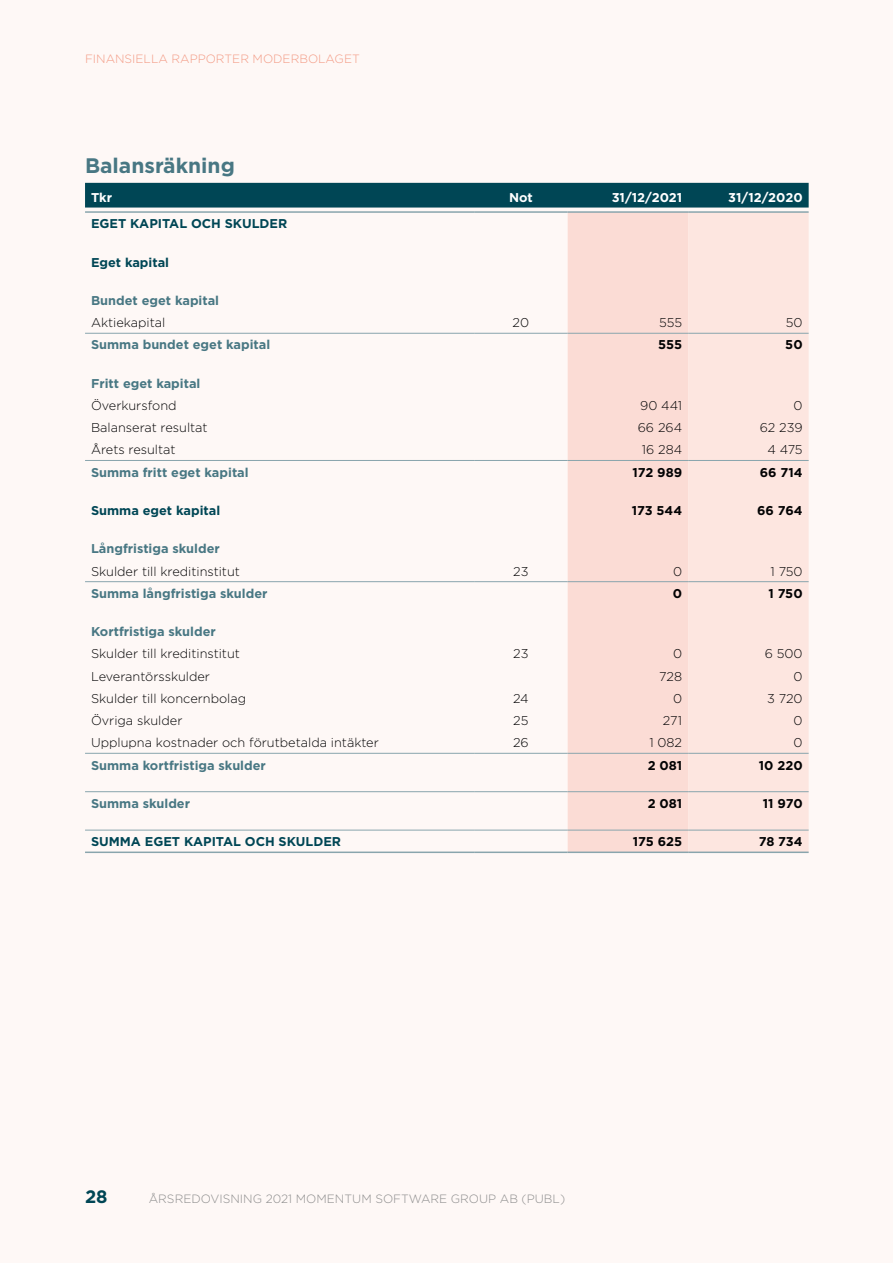
<style>
.page{position:relative;width:893px;height:1263px;background:#fef8f6}
.page>*{position:absolute;margin:0;border:0;box-sizing:border-box;transform-origin:0 0}
.Rubrik_2{font:700 21px "Gotham";color:#487783}
.t1{font:700 18px "Gotham";color:#004655}
.Tabellbröd_vä{font:300 12.75px "Gotham";color:#020203}
.Tabellrubrik_2_t_vä{font:700 12.75px "Gotham";color:#487783}
.Tabellrubrik_1_t_vä{font:700 12.75px "Gotham";color:#004655}
.Tabellrubrik___summa{font:700 12.75px "Gotham";color:#020203}
.Tabellbröd_hö{font:300 12.75px "Gotham";color:#020203}
.Tabellrubrik_vit_cen{font:700 12.75px "Gotham";color:#fff}
.Tabellbröd_centr{font:300 12.75px "Gotham";color:#020203}
.Tabellrubrik_vit_Vä{font:700 12.75px "Gotham";color:#fff}
.t2{font:300 12px "Gotham";color:#8c8c8c}
.t3{font:300 12px "Gotham";color:#f39a84}
</style>
<div class="page">
<div style="left:85px;top:183px;width:724px;height:25px;background:#004655"></div>
<div style="left:568px;top:213px;width:120px;height:638px;background:#fbdcd5"></div>
<div style="left:688px;top:213px;width:121px;height:638px;background:#fde6e0"></div>
<hr style="left:85px;top:851px;width:389px;height:2px;background:#89a5ad">
<hr style="left:474px;top:851px;width:94px;height:2px;background:#89a5ad">
<hr style="left:568px;top:851px;width:120px;height:2px;background:#89a5ad">
<hr style="left:688px;top:851px;width:121px;height:2px;background:#89a5ad">
<hr style="left:85px;top:211px;width:389px;height:2px;background:#89a5ad">
<hr style="left:474px;top:211px;width:94px;height:2px;background:#89a5ad">
<hr style="left:568px;top:211px;width:120px;height:2px;background:#89a5ad">
<hr style="left:688px;top:211px;width:121px;height:2px;background:#89a5ad">
<hr style="left:85px;top:333px;width:389px;height:1px;background:#89a5ad">
<hr style="left:474px;top:333px;width:94px;height:1px;background:#89a5ad">
<hr style="left:568px;top:333px;width:120px;height:1px;background:#89a5ad">
<hr style="left:688px;top:333px;width:121px;height:1px;background:#89a5ad">
<hr style="left:85px;top:460px;width:389px;height:1px;background:#89a5ad">
<hr style="left:474px;top:460px;width:94px;height:1px;background:#89a5ad">
<hr style="left:568px;top:460px;width:120px;height:1px;background:#89a5ad">
<hr style="left:688px;top:460px;width:121px;height:1px;background:#89a5ad">
<hr style="left:85px;top:581px;width:389px;height:1px;background:#89a5ad">
<hr style="left:474px;top:581px;width:94px;height:1px;background:#89a5ad">
<hr style="left:568px;top:581px;width:120px;height:1px;background:#89a5ad">
<hr style="left:688px;top:581px;width:121px;height:1px;background:#89a5ad">
<hr style="left:85px;top:753px;width:389px;height:1px;background:#89a5ad">
<hr style="left:474px;top:753px;width:94px;height:1px;background:#89a5ad">
<hr style="left:568px;top:753px;width:120px;height:1px;background:#89a5ad">
<hr style="left:688px;top:753px;width:121px;height:1px;background:#89a5ad">
<hr style="left:85px;top:791px;width:389px;height:1px;background:#89a5ad">
<hr style="left:474px;top:791px;width:94px;height:1px;background:#89a5ad">
<hr style="left:568px;top:791px;width:120px;height:1px;background:#89a5ad">
<hr style="left:688px;top:791px;width:121px;height:1px;background:#89a5ad">
<hr style="left:85px;top:830px;width:389px;height:1px;background:#89a5ad">
<hr style="left:474px;top:830px;width:94px;height:1px;background:#89a5ad">
<hr style="left:568px;top:830px;width:120px;height:1px;background:#89a5ad">
<hr style="left:688px;top:830px;width:121px;height:1px;background:#89a5ad">
<p class="t3" style="left:85px;top:51px;width:276px">FINANSIELLA RAPPORTER MODERBOLAGET</p>
<p class="Rubrik_2" style="left:85px;top:151px;width:151px">Balansräkning</p>
<p class="Tabellrubrik_vit_Vä" style="left:91px;top:189px;width:23px">Tkr</p>
<p class="Tabellrubrik_vit_cen" style="left:509px;top:189px;width:25px">Not</p>
<p class="Tabellrubrik_vit_cen" style="left:612px;top:189px;width:72px">31/12/2021</p>
<p class="Tabellrubrik_vit_cen" style="left:728px;top:189px;width:76px">31/12/2020</p>
<p class="Tabellrubrik_1_t_vä" style="left:91px;top:215px;width:198px">EGET KAPITAL OCH SKULDER</p>
<p class="Tabellrubrik_1_t_vä" style="left:91px;top:254px;width:80px">Eget kapital</p>
<p class="Tabellrubrik_2_t_vä" style="left:91px;top:292px;width:130px">Bundet eget kapital</p>
<p class="Tabellbröd_vä" style="left:91px;top:315px;width:76px">Aktiekapital</p>
<p class="Tabellbröd_centr" style="left:513px;top:315px;width:18px">20</p>
<p class="Tabellbröd_hö" style="left:659px;top:315px;width:25px">555</p>
<p class="Tabellbröd_hö" style="left:786px;top:315px;width:18px">50</p>
<p class="Tabellrubrik_2_t_vä" style="left:91px;top:336px;width:181px">Summa bundet eget kapital</p>
<p class="Tabellrubrik___summa" style="left:658px;top:336px;width:26px">555</p>
<p class="Tabellrubrik___summa" style="left:785px;top:336px;width:19px">50</p>
<p class="Tabellrubrik_2_t_vä" style="left:91px;top:375px;width:111px">Fritt eget kapital</p>
<p class="Tabellbröd_vä" style="left:91px;top:397px;width:87px">Överkursfond</p>
<p class="Tabellbröd_hö" style="left:640px;top:397px;width:44px">90 441</p>
<p class="Tabellbröd_hö" style="left:794px;top:397px;width:11px">0</p>
<p class="Tabellbröd_vä" style="left:91px;top:420px;width:118px">Balanserat resultat</p>
<p class="Tabellbröd_hö" style="left:638px;top:420px;width:46px">66 264</p>
<p class="Tabellbröd_hö" style="left:760px;top:420px;width:44px">62 239</p>
<p class="Tabellbröd_vä" style="left:91px;top:442px;width:86px">Årets resultat</p>
<p class="Tabellbröd_hö" style="left:642px;top:442px;width:42px">16 284</p>
<p class="Tabellbröd_hö" style="left:767px;top:442px;width:37px">4 475</p>
<p class="Tabellrubrik_2_t_vä" style="left:91px;top:464px;width:159px">Summa fritt eget kapital</p>
<p class="Tabellrubrik___summa" style="left:632px;top:464px;width:51px">172 989</p>
<p class="Tabellrubrik___summa" style="left:760px;top:464px;width:44px">66 714</p>
<p class="Tabellrubrik_1_t_vä" style="left:91px;top:502px;width:131px">Summa eget kapital</p>
<p class="Tabellrubrik___summa" style="left:632px;top:502px;width:52px">173 544</p>
<p class="Tabellrubrik___summa" style="left:757px;top:502px;width:47px">66 764</p>
<p class="Tabellrubrik_2_t_vä" style="left:91px;top:540px;width:130px">Långfristiga skulder</p>
<p class="Tabellbröd_vä" style="left:91px;top:563px;width:150px">Skulder till kreditinstitut</p>
<p class="Tabellbröd_centr" style="left:513px;top:563px;width:17px">23</p>
<p class="Tabellbröd_hö" style="left:673px;top:563px;width:11px">0</p>
<p class="Tabellbröd_hö" style="left:771px;top:563px;width:34px">1 750</p>
<p class="Tabellrubrik_2_t_vä" style="left:91px;top:585px;width:178px">Summa långfristiga skulder</p>
<p class="Tabellrubrik___summa" style="left:673px;top:585px;width:11px">0</p>
<p class="Tabellrubrik___summa" style="left:768px;top:585px;width:36px">1 750</p>
<p class="Tabellrubrik_2_t_vä" style="left:91px;top:623px;width:126px">Kortfristiga skulder</p>
<p class="Tabellbröd_vä" style="left:91px;top:646px;width:150px">Skulder till kreditinstitut</p>
<p class="Tabellbröd_centr" style="left:513px;top:646px;width:17px">23</p>
<p class="Tabellbröd_hö" style="left:673px;top:646px;width:11px">0</p>
<p class="Tabellbröd_hö" style="left:765px;top:646px;width:39px">6 500</p>
<p class="Tabellbröd_vä" style="left:91px;top:668px;width:120px">Leverantörsskulder</p>
<p class="Tabellbröd_hö" style="left:659px;top:668px;width:24px">728</p>
<p class="Tabellbröd_hö" style="left:794px;top:668px;width:11px">0</p>
<p class="Tabellbröd_vä" style="left:91px;top:690px;width:157px">Skulder till koncernbolag</p>
<p class="Tabellbröd_centr" style="left:513px;top:690px;width:17px">24</p>
<p class="Tabellbröd_hö" style="left:673px;top:690px;width:11px">0</p>
<p class="Tabellbröd_hö" style="left:767px;top:690px;width:37px">3 720</p>
<p class="Tabellbröd_vä" style="left:91px;top:712px;width:93px">Övriga skulder</p>
<p class="Tabellbröd_centr" style="left:513px;top:712px;width:17px">25</p>
<p class="Tabellbröd_hö" style="left:663px;top:712px;width:21px">271</p>
<p class="Tabellbröd_hö" style="left:794px;top:712px;width:11px">0</p>
<p class="Tabellbröd_vä" style="left:91px;top:735px;width:289px">Upplupna kostnader och förutbetalda intäkter</p>
<p class="Tabellbröd_centr" style="left:513px;top:735px;width:17px">26</p>
<p class="Tabellbröd_hö" style="left:649px;top:735px;width:34px">1 082</p>
<p class="Tabellbröd_hö" style="left:794px;top:735px;width:11px">0</p>
<p class="Tabellrubrik_2_t_vä" style="left:91px;top:756px;width:176px">Summa kortfristiga skulder</p>
<p class="Tabellrubrik___summa" style="left:648px;top:756px;width:36px">2 081</p>
<p class="Tabellrubrik___summa" style="left:759px;top:756px;width:45px">10 220</p>
<p class="Tabellrubrik_2_t_vä" style="left:91px;top:795px;width:101px">Summa skulder</p>
<p class="Tabellrubrik___summa" style="left:648px;top:795px;width:36px">2 081</p>
<p class="Tabellrubrik___summa" style="left:763px;top:795px;width:41px">11 970</p>
<p class="Tabellrubrik_1_t_vä" style="left:91px;top:833px;width:252px">SUMMA EGET KAPITAL OCH SKULDER</p>
<p class="Tabellrubrik___summa" style="left:633px;top:833px;width:51px">175 625</p>
<p class="Tabellrubrik___summa" style="left:759px;top:833px;width:45px">78 734</p>
<p class="t1" style="left:85px;top:1185px;width:24px">28</p>
<p class="t2" style="left:149px;top:1191px;width:418px">ÅRSREDOVISNING 2021 MOMENTUM SOFTWARE GROUP AB (PUBL)</p>
</div>
